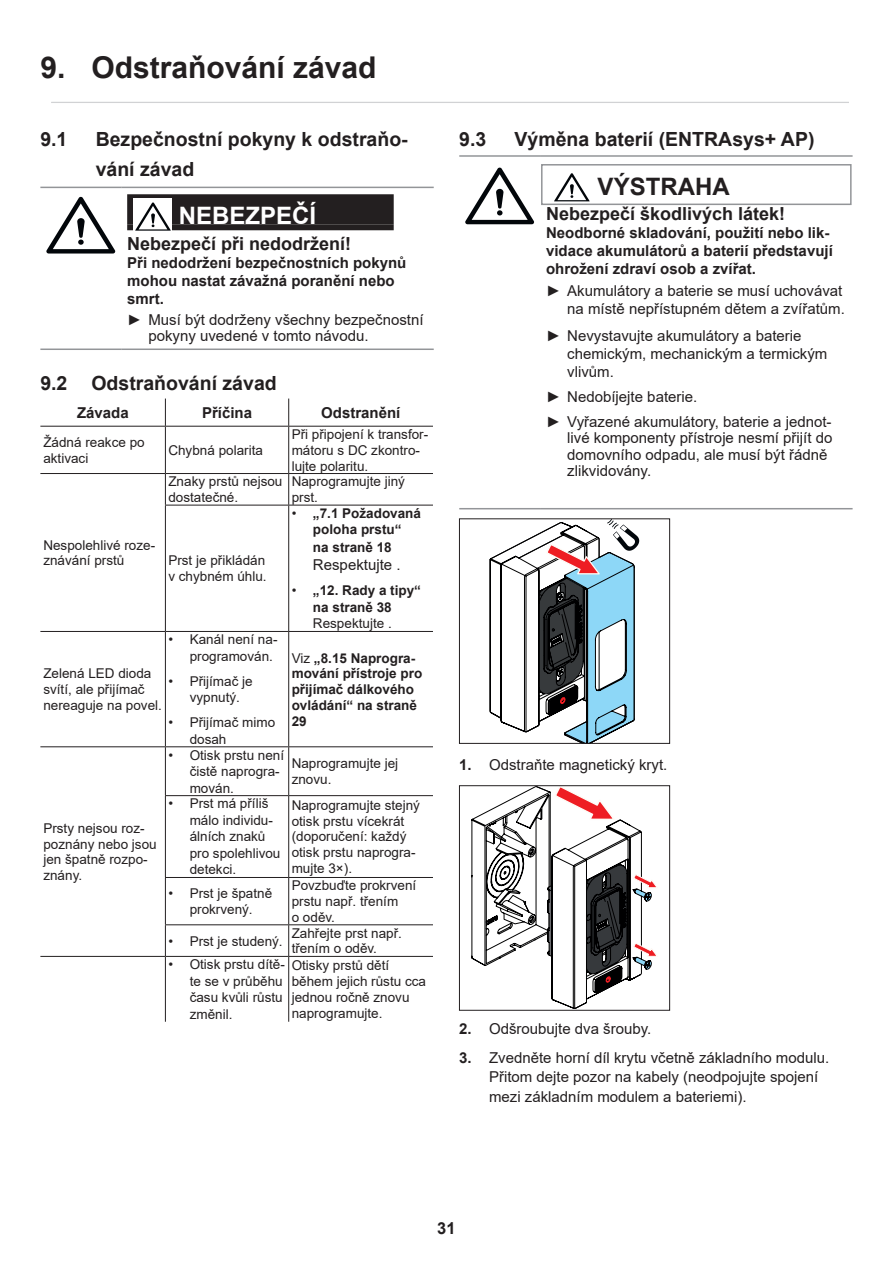
<style>
.page{position:relative;width:893px;height:1263px;background:#fff}
.page>*{position:absolute;margin:0;border:0;box-sizing:border-box;transform-origin:0 0}
.t1{font:700 30px "Arial";color:#231f20}
.t2{font:700 24px "Arial";color:#fff}
.t3{font:700 24px "Arial";color:#231f20}
.t4{font:700 19.5px/29.2px "Arial";color:#231f20}
.t5{font:700 18px "Arial";color:#231f20}
.t6{font:700 16.5px "Arial";color:#231f20}
.t7{font:15px/18px "Arial";color:#231f20}
.t8{font:700 15px/18px "Arial";color:#231f20}
.t9{font:13.5px/15.8px "Arial";color:#231f20}
.t10{font:700 13.5px/15.8px "Arial";color:#231f20;text-align:center}
.s1{font-weight:400}
.s2{font-weight:700}
</style>
<div class="page">
<hr style="left:540px;top:155px;width:313px;height:2px;background:#939598">
<hr style="left:459px;top:508px;width:81px;height:1px;background:#939598">
<hr style="left:459px;top:155px;width:81px;height:2px;background:#939598">
<hr style="left:540px;top:508px;width:313px;height:1px;background:#939598">
<svg style="left:465px;top:168px;width:69px;height:56px"></svg>
<div style="left:541px;top:164px;width:311px;height:41px;border:2px solid #939598"></div>
<svg style="left:554px;top:173px;width:36px;height:28px"></svg>
<svg style="left:490px;top:521px;width:149px;height:220px"></svg>
<div style="left:459px;top:519px;width:211px;height:224px;border:1px solid #231f20"></div>
<svg style="left:472px;top:787px;width:185px;height:221px"></svg>
<div style="left:459px;top:785px;width:211px;height:225px;border:1px solid #231f20"></div>
<hr style="left:121px;top:187px;width:313px;height:1px;background:#939598">
<hr style="left:40px;top:348px;width:81px;height:2px;background:#939598">
<hr style="left:40px;top:187px;width:81px;height:1px;background:#939598">
<hr style="left:121px;top:348px;width:313px;height:2px;background:#939598">
<svg style="left:46px;top:197px;width:69px;height:56px"></svg>
<div style="left:127px;top:194px;width:267px;height:30px;background:#231f20"></div>
<div style="left:127px;top:224px;width:267px;height:6px;background:#231f20"></div>
<div style="left:134px;top:198px;width:38px;height:33px;background:#fff"></div>
<svg style="left:135px;top:202px;width:36px;height:29px"></svg>
<svg style="left:40px;top:399px;width:393px;height:623px"></svg>
<svg style="left:165px;top:399px;width:1px;height:27px"></svg>
<svg style="left:288px;top:399px;width:1px;height:27px"></svg>
<hr style="left:40px;top:426px;width:125px;height:1px;background:#231f20">
<hr style="left:165px;top:426px;width:124px;height:1px;background:#231f20">
<hr style="left:165px;top:427px;width:1px;height:46px;background:#231f20">
<hr style="left:289px;top:426px;width:144px;height:1px;background:#231f20">
<hr style="left:288px;top:427px;width:1px;height:46px;background:#231f20">
<hr style="left:40px;top:473px;width:125px;height:1px;background:#231f20">
<hr style="left:165px;top:473px;width:124px;height:1px;background:#231f20">
<hr style="left:165px;top:474px;width:1px;height:31px;background:#231f20">
<hr style="left:289px;top:473px;width:144px;height:1px;background:#231f20">
<hr style="left:288px;top:474px;width:1px;height:31px;background:#231f20">
<hr style="left:165px;top:505px;width:124px;height:1px;background:#231f20">
<hr style="left:165px;top:505px;width:1px;height:126px;background:#231f20">
<hr style="left:289px;top:505px;width:144px;height:1px;background:#231f20">
<hr style="left:288px;top:505px;width:1px;height:126px;background:#231f20">
<hr style="left:40px;top:631px;width:125px;height:1px;background:#231f20">
<hr style="left:165px;top:631px;width:124px;height:1px;background:#231f20">
<hr style="left:165px;top:632px;width:1px;height:114px;background:#231f20">
<hr style="left:289px;top:631px;width:144px;height:1px;background:#231f20">
<hr style="left:288px;top:632px;width:1px;height:114px;background:#231f20">
<hr style="left:40px;top:746px;width:125px;height:1px;background:#231f20">
<hr style="left:165px;top:746px;width:124px;height:1px;background:#231f20">
<hr style="left:165px;top:747px;width:1px;height:48px;background:#231f20">
<hr style="left:289px;top:746px;width:144px;height:1px;background:#231f20">
<hr style="left:288px;top:747px;width:1px;height:48px;background:#231f20">
<hr style="left:165px;top:795px;width:124px;height:1px;background:#231f20">
<hr style="left:165px;top:796px;width:1px;height:81px;background:#231f20">
<hr style="left:289px;top:795px;width:144px;height:1px;background:#231f20">
<hr style="left:288px;top:796px;width:1px;height:81px;background:#231f20">
<hr style="left:165px;top:877px;width:124px;height:1px;background:#231f20">
<hr style="left:165px;top:878px;width:1px;height:46px;background:#231f20">
<hr style="left:289px;top:877px;width:144px;height:1px;background:#231f20">
<hr style="left:288px;top:878px;width:1px;height:46px;background:#231f20">
<hr style="left:165px;top:924px;width:124px;height:1px;background:#231f20">
<hr style="left:165px;top:925px;width:1px;height:31px;background:#231f20">
<hr style="left:289px;top:924px;width:144px;height:1px;background:#231f20">
<hr style="left:288px;top:925px;width:1px;height:31px;background:#231f20">
<hr style="left:40px;top:956px;width:125px;height:1px;background:#231f20">
<hr style="left:165px;top:956px;width:124px;height:1px;background:#231f20">
<hr style="left:165px;top:957px;width:1px;height:65px;background:#231f20">
<hr style="left:289px;top:956px;width:144px;height:1px;background:#231f20">
<hr style="left:288px;top:957px;width:1px;height:65px;background:#231f20">
<hr style="left:51px;top:102px;width:798px;height:1px;background:#d1d2d4">
<h1 class="t1" style="left:40px;top:46px;width:338px">9. Odstraňování závad</h1>
<h3 class="t4" style="left:40px;top:125px;width:29px">9.1</h3>
<h3 class="t4" style="left:96px;top:125px;width:314px">Bezpečnostní pokyny k odstraňo&shy;vání závad</h3>
<h2 class="t2" style="left:179px;top:199px;width:139px">NEBEZPEČÍ</h2>
<h3 class="t5" style="left:127px;top:231px;width:226px">Nebezpečí při nedodržení!</h3>
<p class="t8" style="left:127px;top:254px;width:281px">Při nedodržení bezpečnostních pokynů mohou nastat závažná poranění nebo smrt.</p>
<p class="t7" style="left:148px;top:311px;width:277px;line-height:16.5px;text-indent:-21px">► Musí být dodrženy všechny bezpečnostní pokyny uvedené v tomto návodu.</p>
<h3 class="t4" style="left:40px;top:369px;width:238px">9.2 Odstraňování závad</h3>
<p class="t8" style="left:77px;top:404px;width:53px">Závada</p>
<p class="t8" style="left:202px;top:404px;width:52px">Příčina</p>
<p class="t8" style="left:321px;top:404px;width:81px">Odstranění</p>
<p class="t9" style="left:43px;top:434px;width:103px;line-height:16.2px">Žádná reakce po aktivaci</p>
<p class="t9" style="left:168px;top:442px;width:96px">Chybná polarita</p>
<p class="t9" style="left:292px;top:426px;width:138px">Při připojení k transfor&shy;mátoru s DC zkontro&shy;lujte polaritu.</p>
<p class="t9" style="left:43px;top:537px;width:113px">Nespolehlivé roze&shy;znávání prstů</p>
<p class="t9" style="left:168px;top:474px;width:116px">Znaky prstů nejsou dostatečné.</p>
<p class="t9" style="left:292px;top:474px;width:115px">Naprogramujte jiný prst.</p>
<p class="t9" style="left:168px;top:552px;width:100px;line-height:16.2px">Prst je přikládán v chybném úhlu.</p>
<p class="t10" style="left:292px;top:505px;width:131px;line-height:16.5px"><span class="s1">•</span> „7.1 Požadovaná poloha prstu“</p>
<p class="t10" style="left:313px;top:540px;width:80px">na straně 18</p>
<p class="t7" style="left:313px;top:556px;width:89px">Respektujte .</p>
<p class="t10" style="left:292px;top:583px;width:131px;line-height:16.5px"><span class="s1">•</span> „12. Rady a tipy“ na straně 38</p>
<p class="t9" style="left:313px;top:616px;width:80px">Respektujte .</p>
<p class="t9" style="left:43px;top:666px;width:120px">Zelená LED dioda svítí, ale přijímač nereaguje na povel.</p>
<p class="t9" style="left:43px;top:820px;width:115px">Prsty nejsou roz&shy;poznány nebo jsou jen špatně rozpo&shy;znány.</p>
<p class="t9" style="left:190px;top:631px;width:89px;line-height:16.5px;text-indent:-21px">• Kanál není na&shy;programován.</p>
<p class="t9" style="left:190px;top:673px;width:65px;line-height:16.5px;text-indent:-21px">• Přijímač je vypnutý.</p>
<p class="t9" style="left:190px;top:714px;width:87px;line-height:16.5px;text-indent:-21px">• Přijímač mimo dosah</p>
<p class="t10" style="left:292px;top:650px;width:132px;text-align:left"><span class="s1">Viz</span> „8.15 Naprogra&shy;mování přístroje pro přijímač dálkového ovládání“ na straně<br>29</p>
<p class="t9" style="left:190px;top:746px;width:96px;line-height:16.5px;text-indent:-21px">• Otisk prstu není čistě naprogra&shy;mován.</p>
<p class="t9" style="left:292px;top:755px;width:108px">Naprogramujte jej znovu.</p>
<p class="t9" style="left:190px;top:795px;width:92px;line-height:16.5px;text-indent:-21px">• Prst má příliš málo individu&shy;álních znaků pro spolehlivou detekci.</p>
<p class="t9" style="left:292px;top:797px;width:130px">Naprogramujte stejný otisk prstu vícekrát (doporučení: každý otisk prstu naprogra&shy;mujte 3×).</p>
<p class="t9" style="left:168px;top:885px;width:105px;line-height:16.5px;text-align:center">• Prst je špatně prokrvený.</p>
<p class="t9" style="left:292px;top:878px;width:126px">Povzbuďte prokrvení prstu např. třením<br>o oděv.</p>
<p class="t9" style="left:168px;top:933px;width:116px">• Prst je studený.</p>
<p class="t9" style="left:292px;top:925px;width:112px">Zahřejte prst např. třením o oděv.</p>
<p class="t9" style="left:190px;top:956px;width:97px;line-height:16.5px;text-indent:-21px">• Otisk prstu dítě&shy;te se v průběhu času kvůli růstu změnil.</p>
<p class="t9" style="left:292px;top:958px;width:136px">Otisky prstů dětí během jejich růstu cca jednou ročně znovu naprogramujte.</p>
<h3 class="t4" style="left:459px;top:125px;width:29px">9.3</h3>
<h3 class="t4" style="left:514px;top:125px;width:301px">Výměna baterií (ENTRAsys+ AP)</h3>
<h2 class="t3" style="left:598px;top:170px;width:133px">VÝSTRAHA</h2>
<h3 class="t5" style="left:546px;top:201px;width:241px">Nebezpečí škodlivých látek!</h3>
<p class="t8" style="left:546px;top:224px;width:288px">Neodborné skladování, použití nebo lik&shy;vidace akumulátorů a baterií představují ohrožení zdraví osob a zvířat.</p>
<p class="t7" style="left:546px;top:282px;width:300px;text-align:right">► Akumulátory a baterie se musí uchovávat na místě nepřístupném dětem a zvířatům.</p>
<p class="t7" style="left:567px;top:326px;width:262px;text-indent:-21px">► Nevystavujte akumulátory a baterie chemickým, mechanickým a termickým vlivům.</p>
<p class="t7" style="left:546px;top:384px;width:287px;line-height:25px">► Nedobíjejte baterie.<br>► Vyřazené akumulátory, baterie a jednot-</p>
<p class="t7" style="left:567px;top:430px;width:267px;line-height:16.5px">livé komponenty přístroje nesmí přijít do domovního odpadu, ale musí být řádně zlikvidovány.</p>
<p class="t7" style="left:459px;top:756px;width:210px"><span class="s2">1.</span> Odstraňte magnetický kryt.</p>
<p class="t7" style="left:459px;top:1019px;width:194px"><span class="s2">2.</span> Odšroubujte dva šrouby.</p>
<p class="t7" style="left:489px;top:1048px;width:342px;line-height:19.5px;text-indent:-30px"><span class="s2">3.</span> Zvedněte horní díl krytu včetně základního modulu.<br>Přitom dejte pozor na kabely (neodpojujte spojení mezi základním modulem a bateriemi).</p>
<p class="t6" style="left:437px;top:1216px;width:20px">31</p>
</div>
